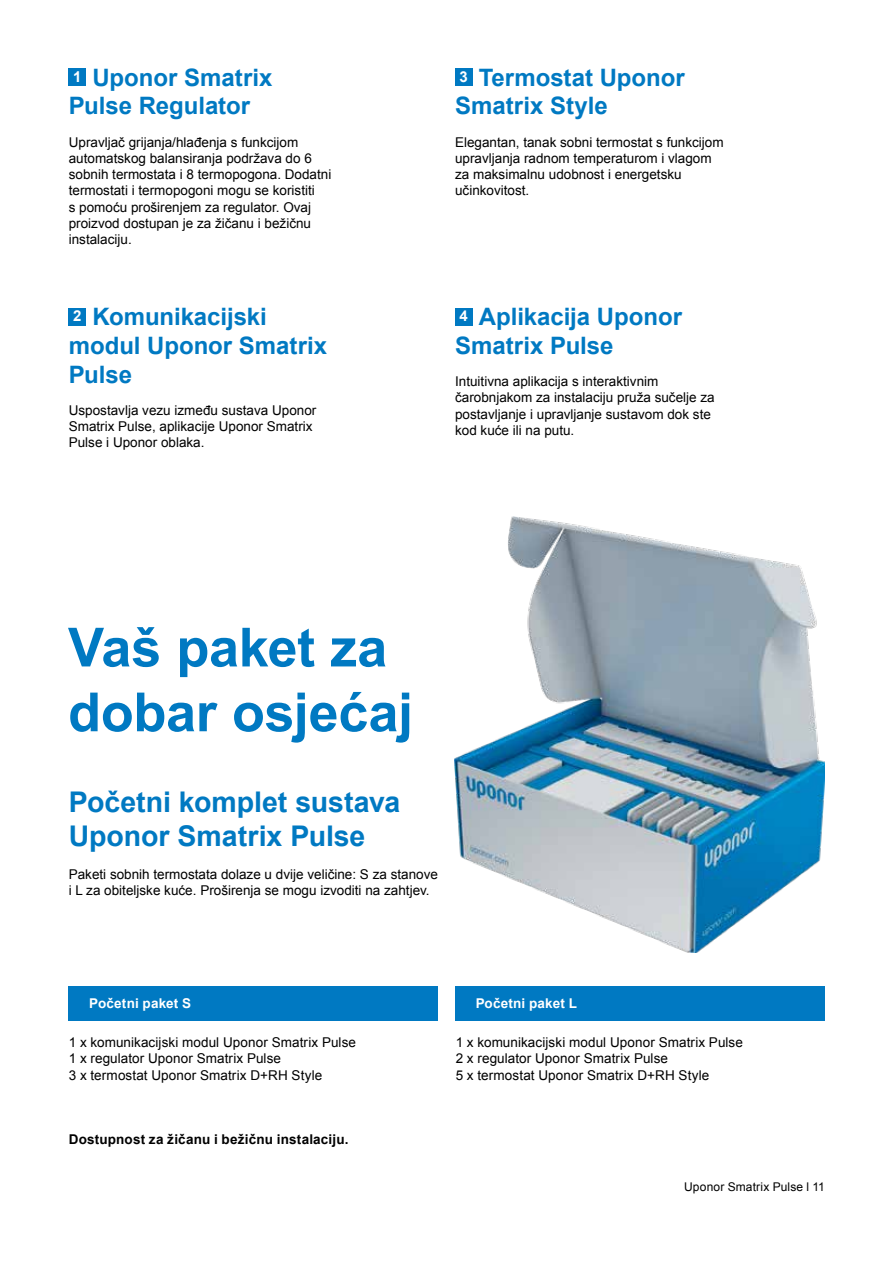
<style>
.page{position:relative;width:893px;height:1263px;background:#fff}
.page>*{position:absolute;margin:0;border:0;box-sizing:border-box;transform-origin:0 0}
.t1{font:700 54px/64.8px "Arial";letter-spacing:-.005em;color:#0079c2}
.t2{font:700 28.5px/34.2px "Arial";color:#0079c2}
.t3{font:700 24px/28.8px "Arial";color:#0079c2}
.t4{font:13.5px/16.2px "Arial";color:#000}
.t5{font:700 13.5px "Arial";letter-spacing:.015em;color:#000}
.t6{font:700 13.5px "Arial";letter-spacing:.01em;color:#fff}
.t7{font:12px "Arial";letter-spacing:.015em;color:#000}
.s1{font-size:15px;color:#fff}
</style>
<div class="page">
<div style="left:68px;top:986px;width:370px;height:34px;background:#0079c2"></div>
<img style="left:455px;top:516px;width:370px;height:436px">
<div style="left:69px;top:68px;width:17px;height:18px;background:#0079c2"></div>
<div style="left:69px;top:308px;width:17px;height:17px;background:#0079c2"></div>
<div style="left:455px;top:68px;width:17px;height:18px;background:#0079c2"></div>
<div style="left:455px;top:308px;width:17px;height:17px;background:#0079c2"></div>
<div style="left:455px;top:986px;width:370px;height:34px;background:#0079c2"></div>
<h3 class="t3" style="left:69px;top:63px;width:205px"><span class="s1">1</span> Uponor Smatrix<br>Pulse Regulator</h3>
<p class="t4" style="left:69px;top:134px;width:264px">Upravljač grijanja/hlađenja s funkcijom automatskog balansiranja podržava do 6 sobnih termostata i 8 termopogona. Dodatni termostati i termopogoni mogu se koristiti<br>s pomoću proširenjem za regulator. Ovaj proizvod dostupan je za žičanu i bežičnu instalaciju.</p>
<h3 class="t3" style="left:69px;top:303px;width:260px"><span class="s1">2</span> Komunikacijski modul Uponor Smatrix<br>Pulse</h3>
<p class="t4" style="left:69px;top:402px;width:249px">Uspostavlja vezu između sustava Uponor<br>Smatrix Pulse, aplikacije Uponor Smatrix<br>Pulse i Uponor oblaka.</p>
<h3 class="t3" style="left:455px;top:63px;width:231px"><span class="s1">3</span> Termostat Uponor<br>Smatrix Style</h3>
<p class="t4" style="left:455px;top:134px;width:270px">Elegantan, tanak sobni termostat s funkcijom upravljanja radnom temperaturom i vlagom za maksimalnu udobnost i energetsku učinkovitost.</p>
<h3 class="t3" style="left:455px;top:303px;width:228px"><span class="s1">4</span> Aplikacija Uponor<br>Smatrix Pulse</h3>
<p class="t4" style="left:455px;top:374px;width:261px">Intuitivna aplikacija s interaktivnim čarobnjakom za instalaciju pruža sučelje za postavljanje i upravljanje sustavom dok ste kod kuće ili na putu.</p>
<h1 class="t1" style="left:68px;top:617px;width:347px">Vaš paket za dobar osjećaj</h1>
<h2 class="t2" style="left:69px;top:786px;width:333px">Početni komplet sustava<br>Uponor Smatrix Pulse</h2>
<p class="t4" style="left:69px;top:866px;width:371px">Paketi sobnih termostata dolaze u dvije veličine: S za stanove i L za obiteljske kuće. Proširenja se mogu izvoditi na zahtjev.</p>
<p class="t6" style="left:89px;top:994px;width:103px">Početni paket S</p>
<p class="t4" style="left:69px;top:1034px;width:289px">1 x komunikacijski modul Uponor Smatrix Pulse<br>1 x regulator Uponor Smatrix Pulse<br>3 x termostat Uponor Smatrix D+RH Style</p>
<p class="t5" style="left:69px;top:1130px;width:281px">Dostupnost za žičanu i bežičnu instalaciju.</p>
<p class="t6" style="left:476px;top:994px;width:103px">Početni paket L</p>
<p class="t4" style="left:456px;top:1034px;width:289px">1 x komunikacijski modul Uponor Smatrix Pulse<br>2 x regulator Uponor Smatrix Pulse<br>5 x termostat Uponor Smatrix D+RH Style</p>
<p class="t7" style="left:684px;top:1179px;width:142px">Uponor Smatrix Pulse l 11</p>
</div>
